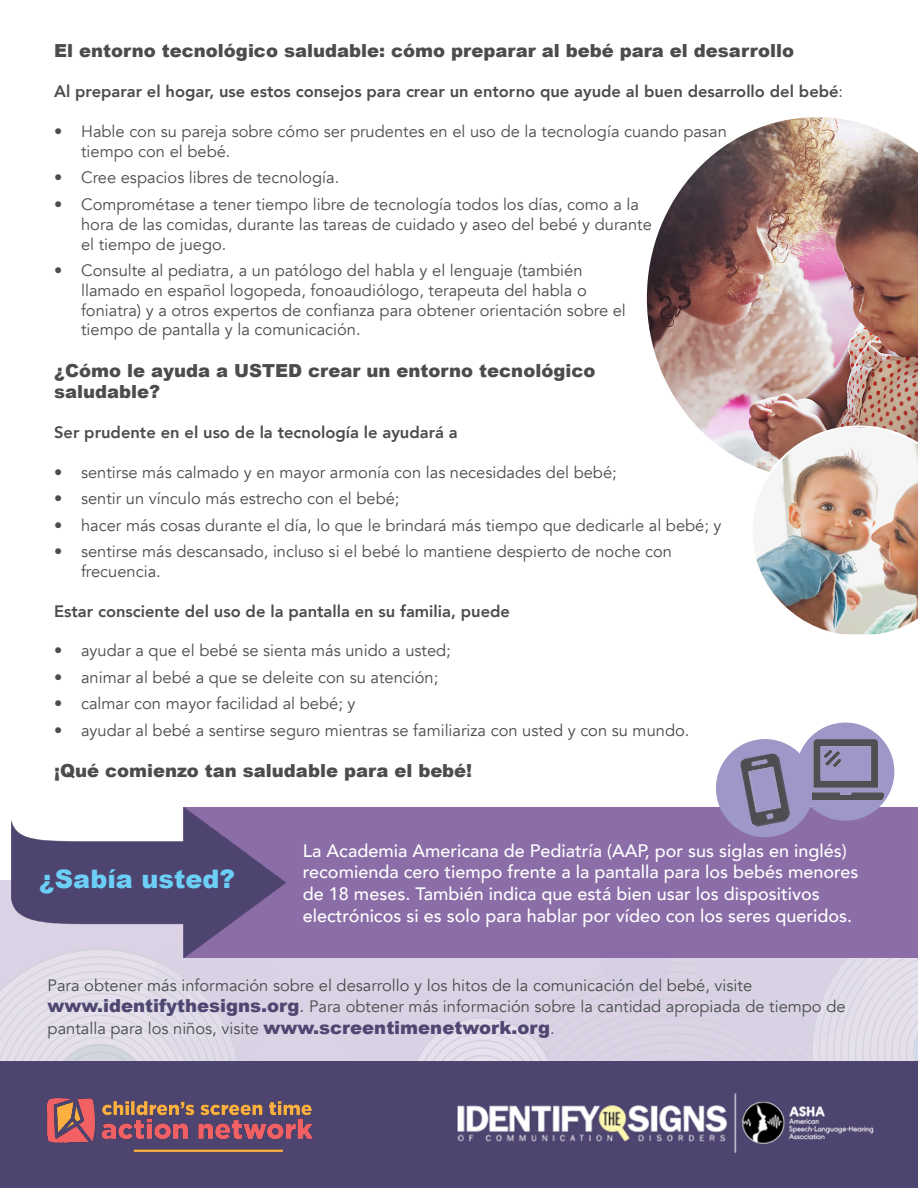
<style>
.page{position:relative;width:918px;height:1188px;background:#fff}
.page>*{position:absolute;margin:0;border:0;box-sizing:border-box;transform-origin:0 0}
.t1{font:900 25.5px "Arial";color:#6bcff6}
.t2{font:500 18px/21.6px "Avenir";color:#fff}
.t3{font:900 18px/21.6px "Arial";color:#4b4c4d}
.t4{font:16.5px/19.8px "Avenir";color:#4b4c4d}
.t5{font:800 16.5px "Avenir";color:#4b4c4d}
.t6{font:16.5px "Avenir";color:#494a4b}
.s1{font-weight:400}
.s2{font-family:"Arial";font-weight:900;font-size:18px;color:#4f4671}
.s3{font-size:18px;color:#4f4671}
.s4{color:#4f4671}
</style>
<div class="page">
<img style="left:0;top:915px;width:918px;height:147px">
<div style="left:184px;top:807px;width:734px;height:151px;background:#8b6da7"></div>
<img style="left:646px;top:117px;width:272px;height:348px">
<img style="left:751px;top:426px;width:167px;height:209px">
<div style="left:0;top:1062px;width:918px;height:126px;background:#4e4470"></div>
<img style="left:46px;top:1098px;width:267px;height:54px">
<img style="left:12px;top:807px;width:274px;height:151px">
<div style="left:716px;top:739px;width:98px;height:98px;background:#9e98c8;border-radius:50%"></div>
<img style="left:740px;top:753px;width:51px;height:74px">
<div style="left:796px;top:723px;width:98px;height:98px;background:#9e98c8;border-radius:50%"></div>
<img style="left:813px;top:739px;width:71px;height:60px">
<img style="left:457px;top:1093px;width:416px;height:60px">
<p class="t3" style="left:54px;top:39px;width:741px">El entorno tecnológico saludable: cómo preparar al bebé para el desarrollo</p>
<p class="t5" style="left:54px;top:79px;width:791px">Al preparar el hogar, use estos consejos para crear un entorno que ayude al buen desarrollo del bebé<span class="s1">:</span></p>
<p class="t4" style="left:81px;top:122px;width:647px;text-indent:-27px">• Hable con su pareja sobre cómo ser prudentes en el uso de la tecnología cuando pasan tiempo con el bebé.</p>
<p class="t4" style="left:54px;top:168px;width:287px">• Cree espacios libres de tecnología.</p>
<p class="t4" style="left:81px;top:195px;width:572px;text-indent:-27px">• Comprométase a tener tiempo libre de tecnología todos los días, como a la hora de las comidas, durante las tareas de cuidado y aseo del bebé y durante el tiempo de juego.</p>
<p class="t4" style="left:81px;top:261px;width:546px;text-indent:-27px">• Consulte al pediatra, a un patólogo del habla y el lenguaje (también llamado en español logopeda, fonoaudiólogo, terapeuta del habla o foniatra) y a otros expertos de confianza para obtener orientación sobre el tiempo de pantalla y la comunicación.</p>
<p class="t3" style="left:54px;top:359px;width:543px">¿Cómo le ayuda a USTED crear un entorno tecnológico saludable?</p>
<p class="t5" style="left:54px;top:419px;width:405px">Ser prudente en el uso de la tecnología le ayudará a</p>
<p class="t4" style="left:54px;top:462px;width:564px">• sentirse más calmado y en mayor armonía con las necesidades del bebé;</p>
<p class="t4" style="left:54px;top:489px;width:347px">• sentir un vínculo más estrecho con el bebé;</p>
<p class="t4" style="left:54px;top:515px;width:669px">• hacer más cosas durante el día, lo que le brindará más tiempo que dedicarle al bebé; y</p>
<p class="t4" style="left:81px;top:542px;width:593px;text-indent:-27px">• sentirse más descansado, incluso si el bebé lo mantiene despierto de noche con frecuencia.</p>
<p class="t5" style="left:54px;top:598px;width:457px">Estar consciente del uso de la pantalla en su familia, puede</p>
<p class="t4" style="left:54px;top:641px;width:398px">• ayudar a que el bebé se sienta más unido a usted;</p>
<p class="t4" style="left:54px;top:668px;width:386px">• animar al bebé a que se deleite con su atención;</p>
<p class="t4" style="left:54px;top:694px;width:303px">• calmar con mayor facilidad al bebé; y</p>
<p class="t4" style="left:54px;top:721px;width:637px">• ayudar al bebé a sentirse seguro mientras se familiariza con usted y con su mundo.</p>
<p class="t3" style="left:54px;top:760px;width:420px">¡Qué comienzo tan saludable para el bebé!</p>
<p class="t1" style="left:39px;top:861px;width:197px">¿Sabía usted?</p>
<p class="t2" style="left:303px;top:839px;width:557px">La Academia Americana de Pediatría (AAP, por sus siglas en inglés) recomienda cero tiempo frente a la pantalla para los bebés menores de 18 meses. También indica que está bien usar los dispositivos electrónicos si es solo para hablar por vídeo con los seres queridos.</p>
<p class="t6" style="left:48px;top:975px;width:706px">Para obtener más información sobre el desarrollo y los hitos de la comunicación del bebé, visite</p>
<p class="t4" style="left:48px;top:996px;width:800px;line-height:21.6px"><span class="s2">www.identifythesigns.org</span><span class="s3">.</span> Para obtener más información sobre la cantidad apropiada de tiempo de pantalla para los niños, visite <span class="s2">www.screentimenetwork.org</span><span class="s4">.</span></p>
</div>
